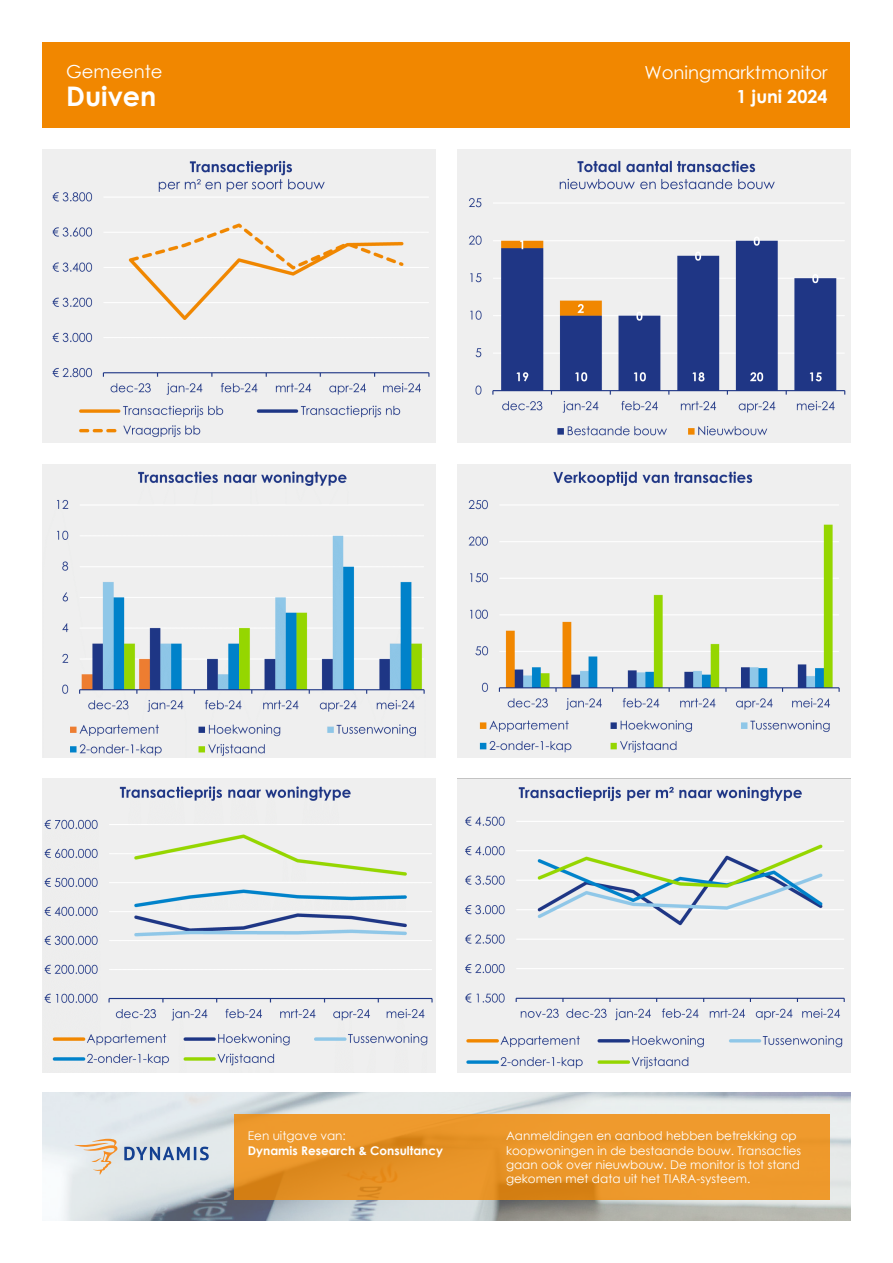
<style>
.page{position:relative;width:893px;height:1263px;background:#fff}
.page>*{position:absolute;margin:0;border:0;box-sizing:border-box;transform-origin:0 0}
.t1{font:700 27px "Century Gothic";color:#fff}
.t2{font:18px "Century Gothic";color:#fff}
.t3{font:700 18px "Century Gothic";color:#fff}
.t4{font:12px/14.4px "Century Gothic";color:#fff}
.t5{font:700 12px "Century Gothic";color:#fff}
</style>
<div class="page">
<div style="left:43px;top:43px;width:807px;height:85px;background:#f18700"></div>
<img style="left:457px;top:779px;width:393px;height:293px">
<img style="left:43px;top:779px;width:393px;height:293px">
<img style="left:457px;top:464px;width:393px;height:293px">
<img style="left:457px;top:149px;width:393px;height:293px">
<img style="left:43px;top:149px;width:393px;height:293px">
<img style="left:43px;top:1093px;width:807px;height:127px">
<svg style="left:234px;top:1114px;width:595px;height:85px;background:#e99528"></svg>
<svg style="left:74px;top:1139px;width:44px;height:35px;background:#e6d9c9"></svg>
<svg style="left:124px;top:1146px;width:85px;height:14px"></svg>
<img style="left:43px;top:464px;width:393px;height:293px">
<p class="t2" style="left:66px;top:58px;width:98px">Gemeente</p>
<p class="t1" style="left:66px;top:76px;width:92px">Duiven</p>
<p class="t2" style="left:645px;top:60px;width:185px">Woningmarktmonitor</p>
<p class="t3" style="left:736px;top:83px;width:93px">1 juni 2024</p>
<p class="t4" style="left:248px;top:1128px;width:100px">Een uitgave van:</p>
<p class="t5" style="left:248px;top:1141px;width:197px">Dynamis Research &amp; Consultancy</p>
<p class="t4" style="left:506px;top:1128px;width:297px">Aanmeldingen en aanbod hebben betrekking op koopwoningen in de bestaande bouw. Transacties gaan ook over nieuwbouw. De monitor is tot stand gekomen met data uit het TIARA-systeem.</p>
</div>
